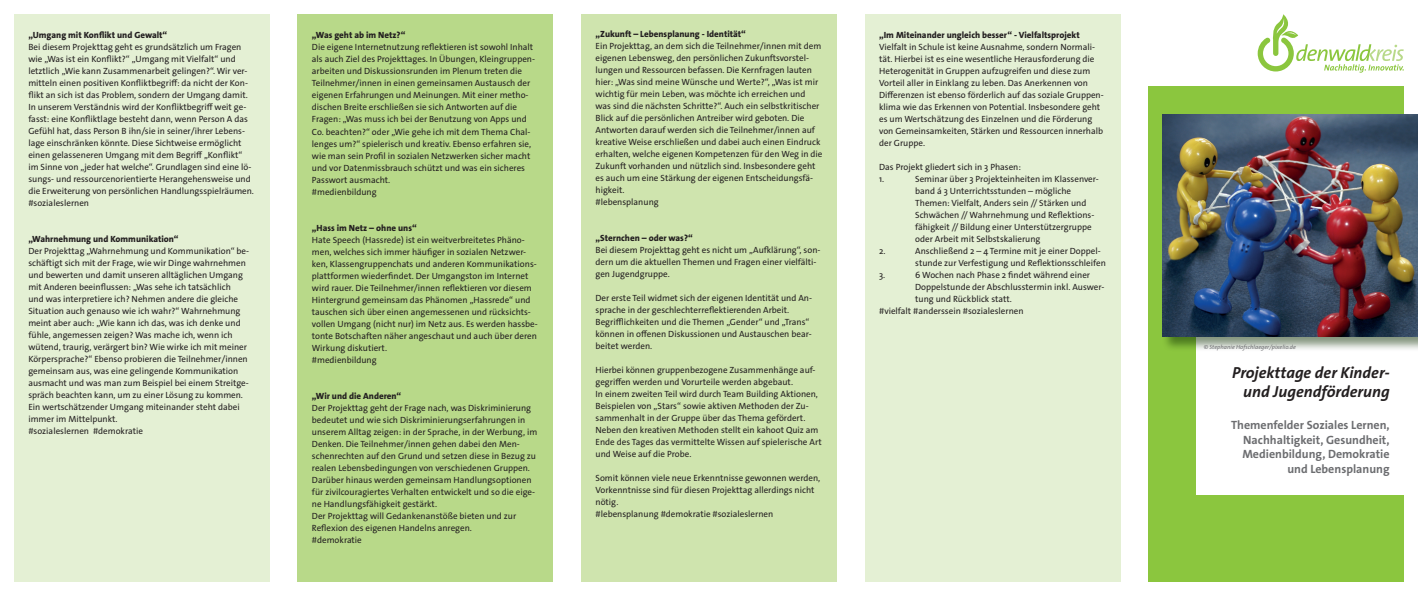
<style>
.page{position:relative;width:1418px;height:596px;background:#fff}
.page>*{position:absolute;margin:0;border:0;box-sizing:border-box;transform-origin:0 0}
.t1{font:italic 700 16px/19.2px "The Sans Os F";color:#231f20;text-align:right}
.t2{font:700 12px/14.4px "The Sans Os F";color:#6c6d70;text-align:right}
.t3{font:9px/12px "The Sans Os F";color:#231f20}
.t4{font:800 9px "The Sans Os F";color:#231f20}
.t5{font:italic 6px "The Sans Os F";color:#6c6d70}
</style>
<div class="page">
<svg style="left:1257px;top:14px;width:146px;height:59px"></svg>
<div style="left:1148px;top:86px;width:255px;height:495px;background:#8bc63e"></div>
<div style="left:1196px;top:329px;width:221px;height:165px;background:#fff"></div>
<div style="left:1162px;top:114px;width:255px;height:237px;background:#0d2f00;opacity:.5"></div>
<img style="left:1162px;top:115px;width:255px;height:221px">
<div style="left:14px;top:14px;width:255px;height:567px;background:#e4f0d4"></div>
<div style="left:298px;top:14px;width:255px;height:567px;background:#b8d989"></div>
<div style="left:581px;top:14px;width:255px;height:567px;background:#cfe4ae"></div>
<div style="left:865px;top:14px;width:255px;height:567px;background:#e4f0d4"></div>
<p class="t4" style="left:28px;top:29px;width:140px">„Umgang mit Konflikt und Gewalt“</p>
<p class="t3" style="left:28px;top:41px;width:227px">Bei diesem Projekttag geht es grundsätzlich um Fragen wie „Was ist ein Konflikt?“ „Umgang mit Vielfalt“ und letztlich „Wie kann Zusammenarbeit gelingen?“. Wir ver&shy;mitteln einen positiven Konfliktbegriff: da nicht der Kon&shy;flikt an sich ist das Problem, sondern der Umgang damit.<br>In unserem Verständnis wird der Konfliktbegriff weit ge&shy;fasst: eine Konfliktlage besteht dann, wenn Person A das Gefühl hat, dass Person B ihn/sie in seiner/ihrer Lebens&shy;lage einschränken könnte. Diese Sichtweise ermöglicht einen gelasseneren Umgang mit dem Begriff „Konflikt“ im Sinne von „jeder hat welche“. Grundlagen sind eine lö&shy;sungs- und ressourcenorientierte Herangehensweise und die Erweiterung von persönlichen Handlungsspielräumen. #sozialeslernen</p>
<p class="t4" style="left:28px;top:233px;width:152px">„Wahrnehmung und Kommunikation“</p>
<p class="t3" style="left:28px;top:245px;width:222px">Der Projekttag „Wahrnehmung und Kommunikation“ be&shy;schäftigt sich mit der Frage, wie wir Dinge wahrnehmen und bewerten und damit unseren alltäglichen Umgang mit Anderen beeinflussen: „Was sehe ich tatsächlich<br>und was interpretiere ich? Nehmen andere die gleiche Situation auch genauso wie ich wahr?“ Wahrnehmung meint aber auch: „Wie kann ich das, was ich denke und fühle, angemessen zeigen? Was mache ich, wenn ich wütend, traurig, verärgert bin? Wie wirke ich mit meiner Körpersprache?“ Ebenso probieren die Teilnehmer/innen gemeinsam aus, was eine gelingende Kommunikation ausmacht und was man zum Beispiel bei einem Streitge&shy;spräch beachten kann, um zu einer Lösung zu kommen.<br>Ein wertschätzender Umgang miteinander steht dabei immer im Mittelpunkt.<br>#sozialeslernen #demokratie</p>
<p class="t4" style="left:312px;top:30px;width:95px">„Was geht ab im Netz?“</p>
<p class="t3" style="left:312px;top:41px;width:225px">Die eigene Internetnutzung reflektieren ist sowohl Inhalt als auch Ziel des Projekttages. In Übungen, Kleingruppen&shy;arbeiten und Diskussionsrunden im Plenum treten die Teilnehmer/innen in einen gemeinsamen Austausch der eigenen Erfahrungen und Meinungen. Mit einer metho&shy;dischen Breite erschließen sie sich Antworten auf die Fragen: „Was muss ich bei der Benutzung von Apps und Co. beachten?“ oder „Wie gehe ich mit dem Thema Chal&shy;lenges um?“ spielerisch und kreativ. Ebenso erfahren sie, wie man sein Profil in sozialen Netzwerken sicher macht und vor Datenmissbrauch schützt und was ein sicheres Passwort ausmacht.<br>#medienbildung</p>
<p class="t4" style="left:312px;top:222px;width:106px">„Hass im Netz – ohne uns“</p>
<p class="t3" style="left:312px;top:233px;width:227px">Hate Speech (Hassrede) ist ein weitverbreitetes Phäno&shy;men, welches sich immer häufiger in sozialen Netzwer&shy;ken, Klassengruppenchats und anderen Kommunikations&shy;plattformen wiederfindet. Der Umgangston im Internet wird rauer. Die Teilnehmer/innen reflektieren vor diesem Hintergrund gemeinsam das Phänomen „Hassrede“ und tauschen sich über einen angemessenen und rücksichts&shy;vollen Umgang (nicht nur) im Netz aus. Es werden hassbe&shy;tonte Botschaften näher angeschaut und auch über deren Wirkung diskutiert.<br>#medienbildung</p>
<p class="t4" style="left:312px;top:389px;width:91px">„Wir und die Anderen“</p>
<p class="t3" style="left:312px;top:401px;width:227px">Der Projekttag geht der Frage nach, was Diskriminierung bedeutet und wie sich Diskriminierungserfahrungen in unserem Alltag zeigen: in der Sprache, in der Werbung, im Denken. Die Teilnehmer/innen gehen dabei den Men&shy;schenrechten auf den Grund und setzen diese in Bezug zu realen Lebensbedingungen von verschiedenen Gruppen.<br>Darüber hinaus werden gemeinsam Handlungsoptionen für zivilcouragiertes Verhalten entwickelt und so die eige&shy;ne Handlungsfähigkeit gestärkt.<br>Der Projekttag will Gedankenanstöße bieten und zur Reflexion des eigenen Handelns anregen.<br>#demokratie</p>
<p class="t4" style="left:595px;top:28px;width:152px">„Zukunft – Lebensplanung - Identität“</p>
<p class="t3" style="left:595px;top:40px;width:228px">Ein Projekttag, an dem sich die Teilnehmer/innen mit dem eigenen Lebensweg, den persönlichen Zukunftsvorstel&shy;lungen und Ressourcen befassen. Die Kernfragen lauten hier: „Was sind meine Wünsche und Werte?“, „Was ist mir wichtig für mein Leben, was möchte ich erreichen und was sind die nächsten Schritte?“. Auch ein selbstkritischer Blick auf die persönlichen Antreiber wird geboten. Die Antworten darauf werden sich die Teilnehmer/innen auf kreative Weise erschließen und dabei auch einen Eindruck erhalten, welche eigenen Kompetenzen für den Weg in die Zukunft vorhanden und nützlich sind. Insbesondere geht es auch um eine Stärkung der eigenen Entscheidungsfä&shy;higkeit.<br>#lebensplanung</p>
<p class="t4" style="left:595px;top:232px;width:99px">„Sternchen – oder was?“</p>
<p class="t3" style="left:595px;top:244px;width:226px">Bei diesem Projekttag geht es nicht um „Aufklärung“, son&shy;dern um die aktuellen Themen und Fragen einer vielfälti&shy;gen Jugendgruppe.</p>
<p class="t3" style="left:595px;top:292px;width:218px">Der erste Teil widmet sich der eigenen Identität und An&shy;sprache in der geschlechterreflektierenden Arbeit.<br>Begrifflichkeiten und die Themen „Gender“ und „Trans“ können in offenen Diskussionen und Austauschen bear&shy;beitet werden.</p>
<p class="t3" style="left:595px;top:364px;width:228px">Hierbei können gruppenbezogene Zusammenhänge auf&shy;gegriffen werden und Vorurteile werden abgebaut.<br>In einem zweiten Teil wird durch Team Building Aktionen, Beispielen von „Stars“ sowie aktiven Methoden der Zu&shy;sammenhalt in der Gruppe über das Thema gefördert.<br>Neben den kreativen Methoden stellt ein kahoot Quiz am Ende des Tages das vermittelte Wissen auf spielerische Art und Weise auf die Probe.</p>
<p class="t3" style="left:595px;top:472px;width:226px">Somit können viele neue Erkenntnisse gewonnen werden, Vorkenntnisse sind für diesen Projekttag allerdings nicht nötig.<br>#lebensplanung #demokratie #sozialeslernen</p>
<p class="t4" style="left:879px;top:29px;width:202px">„Im Miteinander ungleich besser“ - Vielfaltsprojekt</p>
<p class="t3" style="left:879px;top:41px;width:226px">Vielfalt in Schule ist keine Ausnahme, sondern Normali&shy;tät. Hierbei ist es eine wesentliche Herausforderung die Heterogenität in Gruppen aufzugreifen und diese zum Vorteil aller in Einklang zu leben. Das Anerkennen von Differenzen ist ebenso förderlich auf das soziale Gruppen&shy;klima wie das Erkennen von Potential. Insbesondere geht es um Wertschätzung des Einzelnen und die Förderung von Gemeinsamkeiten, Stärken und Ressourcen innerhalb der Gruppe.</p>
<p class="t3" style="left:879px;top:161px;width:143px">Das Projekt gliedert sich in 3 Phasen:<br>1.</p>
<p class="t3" style="left:915px;top:173px;width:185px">Seminar über 3 Projekteinheiten im Klassenver&shy;band á 3 Unterrichtsstunden – mögliche Themen: Vielfalt, Anders sein // Stärken und Schwächen // Wahrnehmung und Reflektions&shy;fähigkeit // Bildung einer Unterstützergruppe oder Arbeit mit Selbstskalierung</p>
<p class="t3" style="left:879px;top:245px;width:8px">2.</p>
<p class="t3" style="left:915px;top:245px;width:192px">Anschließend 2 – 4 Termine mit je einer Doppel&shy;stunde zur Verfestigung und Reflektionsschleifen</p>
<p class="t3" style="left:879px;top:269px;width:8px">3.</p>
<p class="t3" style="left:915px;top:269px;width:176px">6 Wochen nach Phase 2 findet während einer</p>
<p class="t3" style="left:915px;top:281px;width:191px">Doppelstunde der Abschlusstermin inkl. Auswer-</p>
<p class="t3" style="left:915px;top:293px;width:98px">tung und Rückblick statt.</p>
<p class="t3" style="left:879px;top:305px;width:146px">#vielfalt #anderssein #sozialeslernen</p>
<p class="t5" style="left:1203px;top:343px;width:94px">© Stephanie Hofschlaeger/pixelio.de</p>
<h1 class="t1" style="left:1231px;top:362px;width:159px">Projekttage der Kinder&shy;und Jugendförderung</h1>
<h2 class="t2" style="left:1230px;top:418px;width:160px">Themenfelder Soziales Lernen,<br>Nachhaltigkeit, Gesundheit,<br>Medienbildung, Demokratie und Lebensplanung</h2>
</div>
